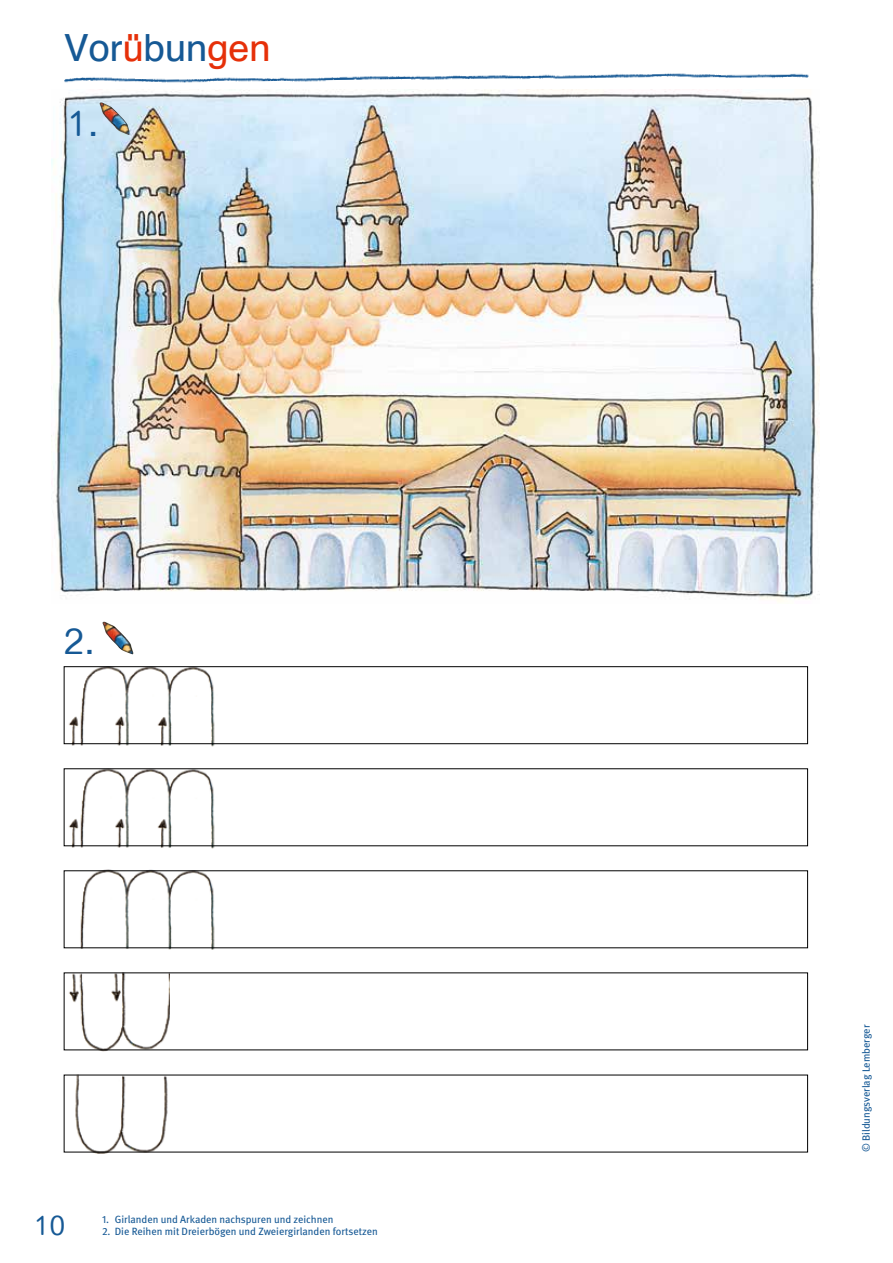
<style>
.page{position:relative;width:893px;height:1263px;background:#fff}
.page>*{position:absolute;margin:0;border:0;box-sizing:border-box;transform-origin:0 0}
.t1{font:37.5px "Schulbuch Nord OE Roman";color:#165995}
.t2{font:37.5px "Fara Rund OE Light";color:#165995}
.t3{font:28.5px "Fara Rund OE Light";color:#165995}
.t4{font:10.5px "Meta";color:#165995}
.s1{color:#e63009}
.s2{font-family:"Schulbuch Nord OE Roman"}
.s3{font-family:"Meta Book Expert"}
</style>
<div class="page">
<img style="left:64px;top:73px;width:745px;height:10px">
<img style="left:63px;top:1074px;width:106px;height:80px">
<img style="left:63px;top:972px;width:106px;height:80px">
<img style="left:63px;top:869px;width:157px;height:81px">
<img style="left:63px;top:768px;width:157px;height:81px">
<img style="left:51px;top:89px;width:769px;height:513px">
<img style="left:63px;top:654px;width:157px;height:93px">
<div style="left:64px;top:666px;width:744px;height:78px;border:1px solid #000"></div>
<img style="left:99px;top:102px;width:30px;height:33px">
<img style="left:102px;top:622px;width:32px;height:32px">
<h1 class="t1" style="left:64px;top:24px;width:208px">Vor<span class="s1">ü</span>bun<span class="s1">gen</span></h1>
<h1 class="t2" style="left:67px;top:102px;width:33px">1<span class="s2">.</span></h1>
<h1 class="t2" style="left:64px;top:621px;width:33px">2<span class="s2">.</span></h1>
<h2 class="t3" style="left:34px;top:1210px;width:33px">10</h2>
<p class="t4" style="left:102px;top:1213px;width:233px"><span class="s3">1</span>. Girlanden und Arkaden nachspuren und zeichnen</p>
<p class="t4" style="left:102px;top:1225px;width:277px"><span class="s3">2</span>. Die Reihen mit Dreierbögen und Zweiergirlanden fortsetzen</p>
<p class="t4" style="left:860px;top:1152px;width:129px;rotate:-90deg">© Bildungsverlag Lemberger</p>
</div>
